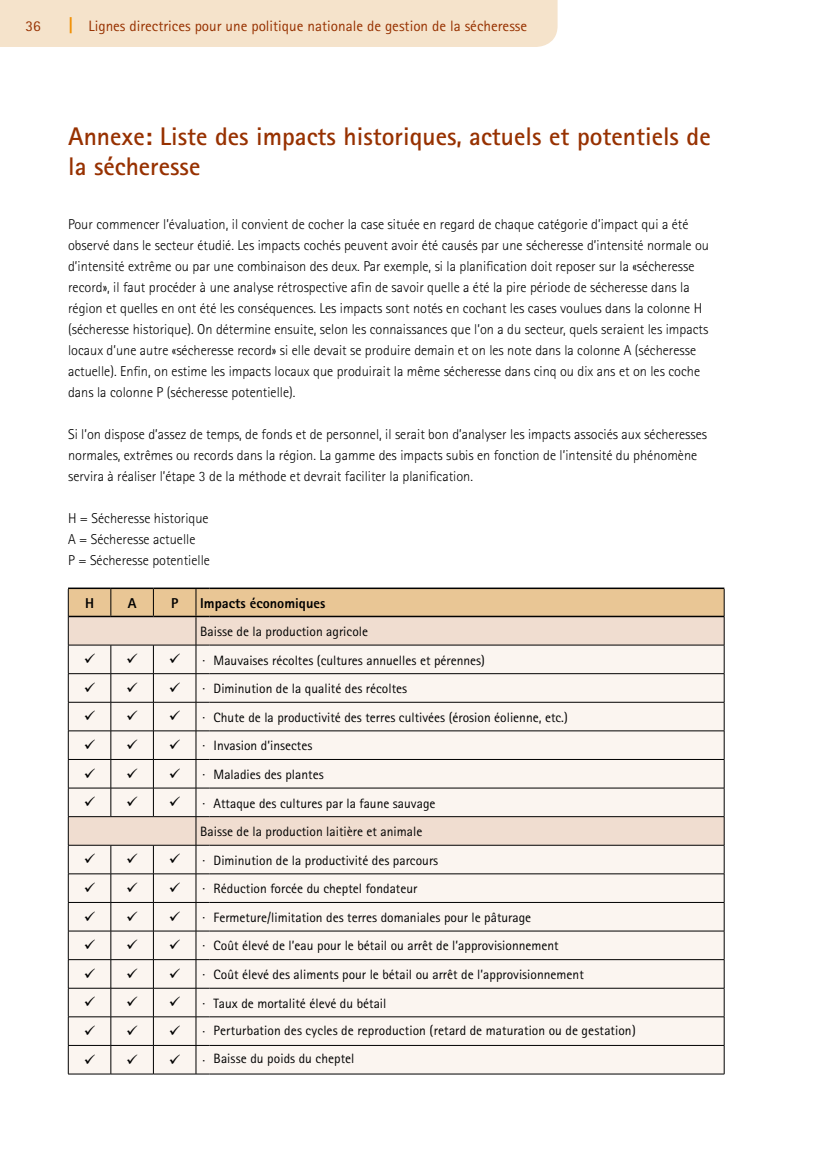
<style>
.page{position:relative;width:830px;height:1149px;background:#fff}
.page>*{position:absolute;margin:0;border:0;box-sizing:border-box;transform-origin:0 0}
.t1{font:700 25.5px/30px "Rotis Sans Serif";color:#973100}
.t2{font:15px "Rotis Sans Serif";color:#973100}
.t3{font:300 14.25px/21px "Rotis Sans Serif";color:#000}
.t4{font:800 14.25px "Rotis Sans Serif";color:#000}
.t5{font:13.5px/28.5px "Rotis Sans Serif";color:#000}
.s1{font-weight:800;font-size:18px;color:#f18e00}
</style>
<div class="page">
<div style="left:0;top:0;width:557px;height:47px;background:#f5e3cb"></div>
<svg style="left:68px;top:587px;width:656px;height:487px"></svg>
<p class="t2" style="left:26px;top:17px;width:17px">36</p>
<p class="t2" style="left:68px;top:17px;width:460px"><span class="s1">|</span> Lignes directrices pour une politique nationale de gestion de la sécheresse</p>
<h1 class="t1" style="left:68px;top:120px;width:643px">Annexe: Liste des impacts historiques, actuels et potentiels de la sécheresse</h1>
<p class="t3" style="left:68px;top:213px;width:642px">Pour commencer l’évaluation, il convient de cocher la case située en regard de chaque catégorie d’impact qui a été observé dans le secteur étudié. Les impacts cochés peuvent avoir été causés par une sécheresse d’intensité normale ou d’intensité extrême ou par une combinaison des deux. Par exemple, si la planification doit reposer sur la «sécheresse record», il faut procéder à une analyse rétrospective afin de savoir quelle a été la pire période de sécheresse dans la région et quelles en ont été les conséquences. Les impacts sont notés en cochant les cases voulues dans la colonne H (sécheresse historique). On détermine ensuite, selon les connaissances que l’on a du secteur, quels seraient les impacts locaux d’une autre «sécheresse record» si elle devait se produire demain et on les note dans la colonne A (sécheresse actuelle). Enfin, on estime les impacts locaux que produirait la même sécheresse dans cinq ou dix ans et on les coche dans la colonne P (sécheresse potentielle).</p>
<p class="t3" style="left:68px;top:423px;width:640px">Si l’on dispose d’assez de temps, de fonds et de personnel, il serait bon d’analyser les impacts associés aux sécheresses normales, extrêmes ou records dans la région. La gamme des impacts subis en fonction de l’intensité du phénomène servira à réaliser l’étape 3 de la méthode et devrait faciliter la planification.</p>
<p class="t3" style="left:68px;top:507px;width:143px">H = Sécheresse historique<br>A = Sécheresse actuelle<br>P = Sécheresse potentielle</p>
<p class="t4" style="left:85px;top:594px;width:10px">H</p>
<p class="t4" style="left:128px;top:594px;width:10px">A</p>
<p class="t4" style="left:171px;top:594px;width:9px">P</p>
<p class="t4" style="left:200px;top:594px;width:127px">Impacts économiques</p>
<p class="t5" style="left:200px;top:616px;width:169px">Baisse de la production agricole</p>
<p class="t5" style="left:169px;top:645px;width:317px">✓ · Mauvaises récoltes (cultures annuelles et pérennes)</p>
<p class="t5" style="left:169px;top:674px;width:240px">✓ · Diminution de la qualité des récoltes</p>
<p class="t5" style="left:169px;top:702px;width:400px">✓ · Chute de la productivité des terres cultivées (érosion éolienne, etc.)</p>
<p class="t5" style="left:169px;top:731px;width:145px">✓ · Invasion d’insectes</p>
<p class="t5" style="left:169px;top:759px;width:156px">✓ · Maladies des plantes</p>
<p class="t5" style="left:200px;top:788px;width:237px;text-indent:-31px">✓ · Attaque des cultures par la faune sauvage<br>Baisse de la production laitière et animale</p>
<p class="t5" style="left:169px;top:845px;width:271px">✓ · Diminution de la productivité des parcours</p>
<p class="t5" style="left:169px;top:874px;width:250px">✓ · Réduction forcée du cheptel fondateur</p>
<p class="t5" style="left:169px;top:902px;width:364px">✓ · Fermeture/limitation des terres domaniales pour le pâturage</p>
<p class="t5" style="left:169px;top:931px;width:391px">✓ · Coût élevé de l’eau pour le bétail ou arrêt de l’approvisionnement</p>
<p class="t5" style="left:169px;top:959px;width:416px">✓ · Coût élevé des aliments pour le bétail ou arrêt de l’approvisionnement</p>
<p class="t5" style="left:169px;top:988px;width:219px">✓ · Taux de mortalité élevé du bétail</p>
<p class="t5" style="left:169px;top:1015px;width:468px">✓ · Perturbation des cycles de reproduction (retard de maturation ou de gestation)</p>
<p class="t5" style="left:169px;top:1044px;width:187px">✓ · Baisse du poids du cheptel</p>
</div>
